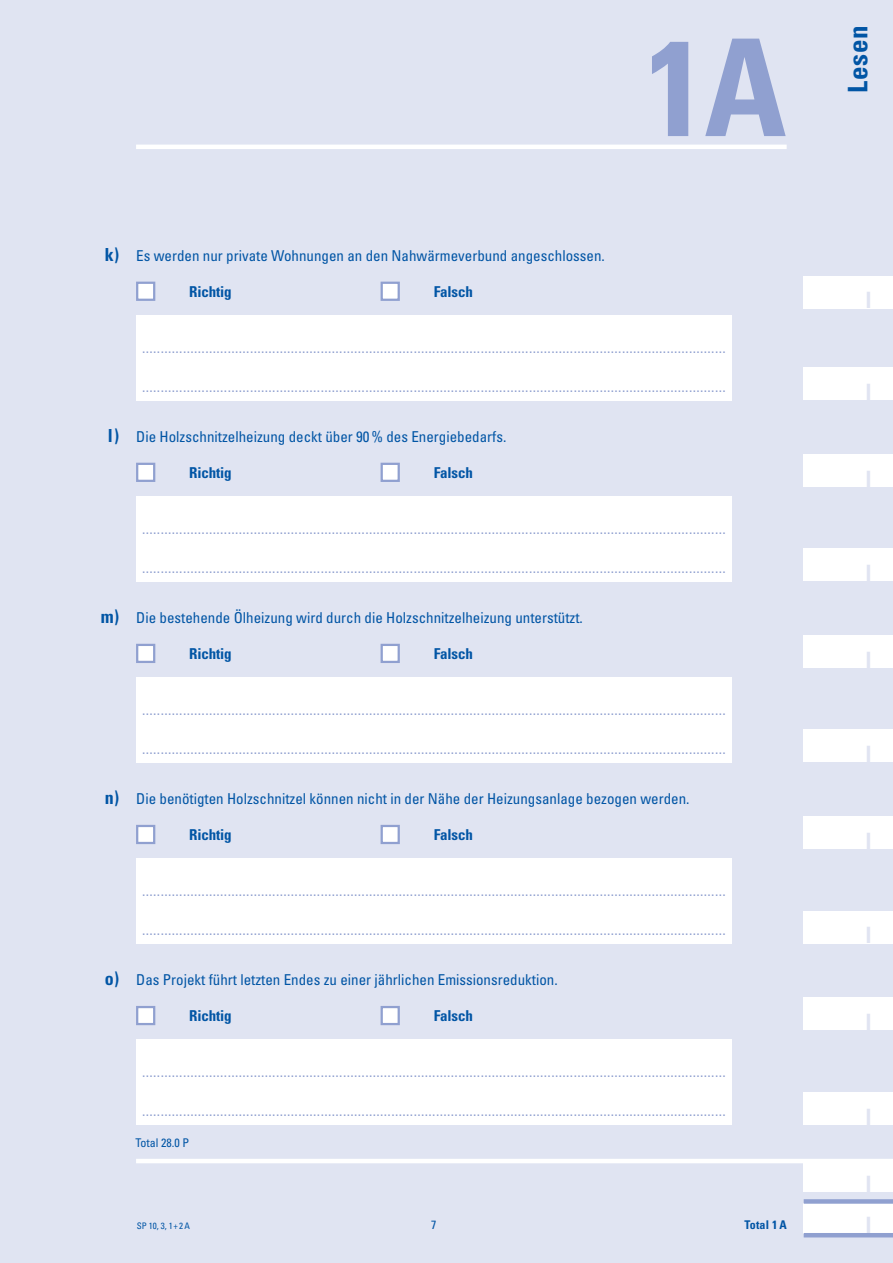
<style>
.page{position:relative;width:893px;height:1263px;background:#e0e4f2}
.page>*{position:absolute;margin:0;border:0;box-sizing:border-box;transform-origin:0 0}
.t1{font:700 condensed 135px "Univers";color:#90a0d0}
.t2{font:700 condensed 27px "Univers";letter-spacing:.025em;color:#0155a5}
.t3{font:700 condensed 22.5px "Univers";color:#e0e4f2}
.t4{font:700 condensed 18px "Univers";color:#0155a5}
.t5{font:condensed 15px "Univers";color:#90a0d0}
.t6{font:condensed 15px "Univers";color:#0155a5}
.t7{font:700 condensed 15px "Univers";letter-spacing:-.01em;color:#0155a5}
.t8{font:condensed 12px "Univers";color:#0155a5}
.t9{font:700 condensed 12px "Univers";letter-spacing:.015em;color:#0155a5}
.t10{font:condensed 9px "Univers";color:#0155a5}
</style>
<div class="page">
<div style="left:136px;top:282px;width:19px;height:19px;background:#fff;border:2px solid #90a0d0"></div>
<div style="left:381px;top:282px;width:19px;height:19px;background:#fff;border:2px solid #90a0d0"></div>
<div style="left:136px;top:463px;width:19px;height:19px;background:#fff;border:2px solid #90a0d0"></div>
<div style="left:381px;top:463px;width:19px;height:19px;background:#fff;border:2px solid #90a0d0"></div>
<div style="left:136px;top:644px;width:19px;height:19px;background:#fff;border:2px solid #90a0d0"></div>
<div style="left:381px;top:644px;width:19px;height:19px;background:#fff;border:2px solid #90a0d0"></div>
<div style="left:136px;top:825px;width:19px;height:19px;background:#fff;border:2px solid #90a0d0"></div>
<div style="left:381px;top:825px;width:19px;height:19px;background:#fff;border:2px solid #90a0d0"></div>
<div style="left:136px;top:1006px;width:19px;height:19px;background:#fff;border:2px solid #90a0d0"></div>
<div style="left:381px;top:1006px;width:19px;height:19px;background:#fff;border:2px solid #90a0d0"></div>
<hr style="left:136px;top:145px;width:651px;height:4px;background:#fff">
<div style="left:804px;top:454px;width:89px;height:33px;background:#fff"></div>
<div style="left:804px;top:275px;width:89px;height:33px;background:#fff"></div>
<div style="left:804px;top:816px;width:89px;height:33px;background:#fff"></div>
<div style="left:804px;top:635px;width:89px;height:33px;background:#fff"></div>
<div style="left:804px;top:997px;width:89px;height:33px;background:#fff"></div>
<div style="left:804px;top:1092px;width:89px;height:32px;background:#fff"></div>
<hr style="left:136px;top:1159px;width:757px;height:4px;background:#fff">
<div style="left:804px;top:1159px;width:89px;height:33px;background:#fff"></div>
<div style="left:804px;top:367px;width:89px;height:33px;background:#fff"></div>
<div style="left:136px;top:315px;width:595px;height:85px;background:#fff"></div>
<div style="left:804px;top:548px;width:89px;height:33px;background:#fff"></div>
<div style="left:136px;top:496px;width:595px;height:85px;background:#fff"></div>
<div style="left:804px;top:729px;width:89px;height:33px;background:#fff"></div>
<div style="left:136px;top:677px;width:595px;height:85px;background:#fff"></div>
<div style="left:804px;top:910px;width:89px;height:33px;background:#fff"></div>
<div style="left:136px;top:858px;width:595px;height:85px;background:#fff"></div>
<div style="left:136px;top:1039px;width:595px;height:85px;background:#fff"></div>
<div style="left:804px;top:1203px;width:89px;height:30px;background:#fff"></div>
<div style="left:804px;top:1199px;width:89px;height:5px;background:#90a0d0"></div>
<hr style="left:804px;top:1233px;width:89px;height:4px;background:#90a0d0">
<h1 class="t1" style="left:645px;top:5px;width:143px">1A</h1>
<h2 class="t2" style="left:841px;top:93px;width:69px;rotate:-90deg">Lesen</h2>
<p class="t4" style="left:105px;top:244px;width:16px">k)</p>
<p class="t6" style="left:136px;top:246px;width:470px">Es werden nur private Wohnungen an den Nahwärmeverbund angeschlossen.</p>
<p class="t7" style="left:189px;top:283px;width:44px">Richtig</p>
<p class="t7" style="left:434px;top:283px;width:41px">Falsch</p>
<h3 class="t3" style="left:865px;top:287px;width:8px">l</h3>
<p class="t5" style="left:142px;top:338px;width:585px">.............................................................................................................................................................</p>
<p class="t5" style="left:142px;top:377px;width:585px">.............................................................................................................................................................</p>
<h3 class="t3" style="left:865px;top:378px;width:8px">l</h3>
<p class="t4" style="left:108px;top:425px;width:13px">l)</p>
<p class="t6" style="left:136px;top:427px;width:372px">Die Holzschnitzelheizung deckt über 90% des Energiebedarfs.</p>
<p class="t7" style="left:189px;top:464px;width:44px">Richtig</p>
<p class="t7" style="left:434px;top:464px;width:41px">Falsch</p>
<h3 class="t3" style="left:865px;top:465px;width:8px">l</h3>
<p class="t5" style="left:142px;top:519px;width:585px">.............................................................................................................................................................</p>
<p class="t5" style="left:142px;top:558px;width:585px">.............................................................................................................................................................</p>
<h3 class="t3" style="left:865px;top:559px;width:8px">l</h3>
<p class="t4" style="left:101px;top:606px;width:20px">m)</p>
<p class="t6" style="left:136px;top:608px;width:448px">Die bestehende Ölheizung wird durch die Holzschnitzelheizung unterstützt.</p>
<p class="t7" style="left:189px;top:645px;width:44px">Richtig</p>
<p class="t7" style="left:434px;top:645px;width:41px">Falsch</p>
<h3 class="t3" style="left:865px;top:646px;width:8px">l</h3>
<p class="t5" style="left:142px;top:700px;width:585px">.............................................................................................................................................................</p>
<p class="t5" style="left:142px;top:739px;width:585px">.............................................................................................................................................................</p>
<h3 class="t3" style="left:865px;top:741px;width:8px">l</h3>
<p class="t4" style="left:105px;top:787px;width:16px">n)</p>
<p class="t6" style="left:136px;top:789px;width:555px">Die benötigten Holzschnitzel können nicht in der Nähe der Heizungsanlage bezogen werden.</p>
<p class="t7" style="left:189px;top:826px;width:44px">Richtig</p>
<p class="t7" style="left:434px;top:826px;width:41px">Falsch</p>
<h3 class="t3" style="left:865px;top:827px;width:8px">l</h3>
<p class="t5" style="left:142px;top:881px;width:585px">.............................................................................................................................................................</p>
<p class="t5" style="left:142px;top:920px;width:585px">.............................................................................................................................................................</p>
<h3 class="t3" style="left:865px;top:922px;width:8px">l</h3>
<p class="t4" style="left:105px;top:968px;width:16px">o)</p>
<p class="t6" style="left:136px;top:970px;width:423px">Das Projekt führt letzten Endes zu einer jährlichen Emissionsreduktion.</p>
<p class="t7" style="left:189px;top:1007px;width:44px">Richtig</p>
<p class="t7" style="left:434px;top:1007px;width:41px">Falsch</p>
<h3 class="t3" style="left:865px;top:1008px;width:8px">l</h3>
<p class="t5" style="left:142px;top:1062px;width:585px">.............................................................................................................................................................</p>
<p class="t5" style="left:142px;top:1101px;width:585px">.............................................................................................................................................................</p>
<h3 class="t3" style="left:865px;top:1103px;width:8px">l</h3>
<p class="t8" style="left:135px;top:1135px;width:55px">Total 28.0 P</p>
<h3 class="t3" style="left:865px;top:1170px;width:8px">l</h3>
<p class="t10" style="left:137px;top:1220px;width:54px">SP 10, 3, 1+ 2A</p>
<p class="t8" style="left:431px;top:1217px;width:7px">7</p>
<p class="t9" style="left:745px;top:1217px;width:44px">Total 1 A</p>
<h3 class="t3" style="left:865px;top:1211px;width:8px">l</h3>
</div>
